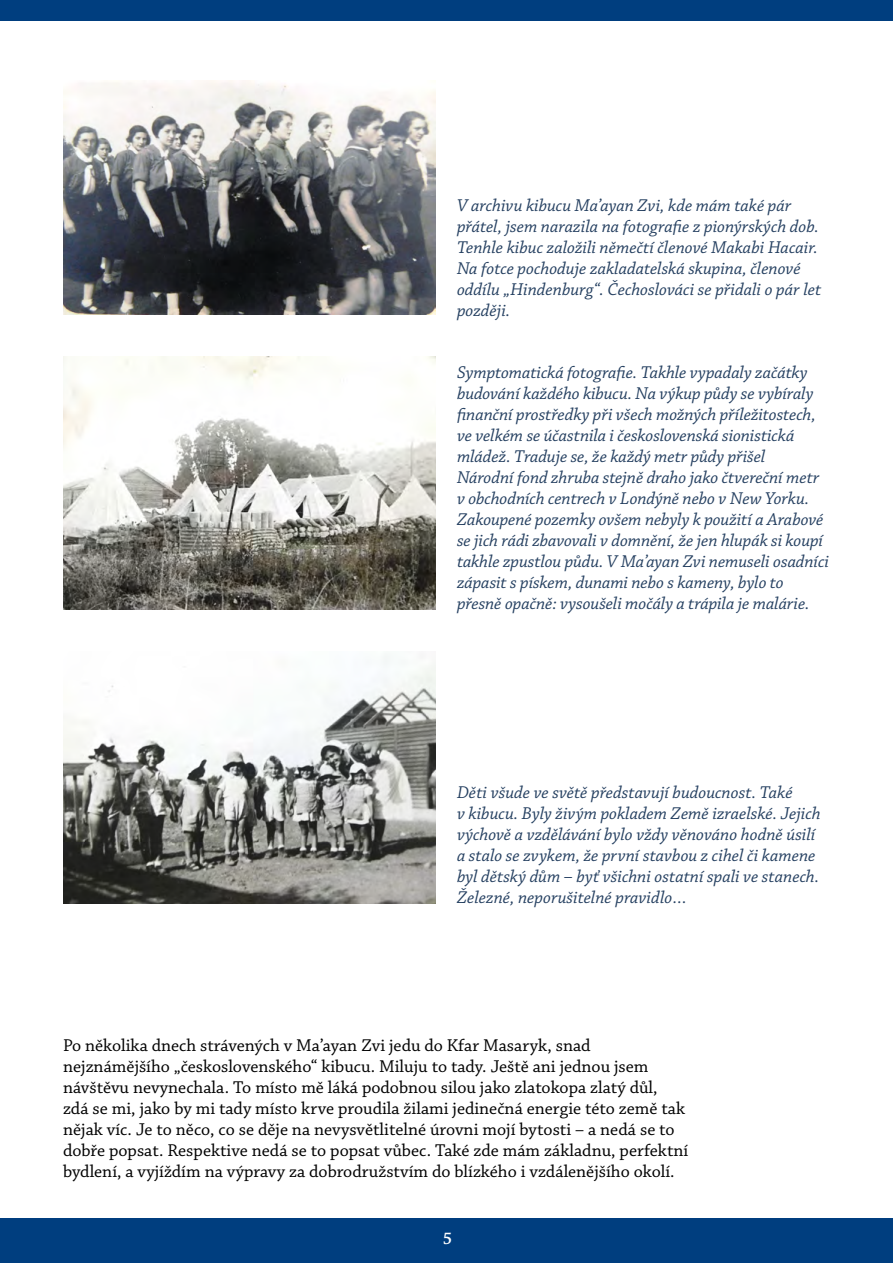
<style>
.page{position:relative;width:893px;height:1263px;background:#fff}
.page>*{position:absolute;margin:0;border:0;box-sizing:border-box;transform-origin:0 0}
.popis_foto{font:italic 18px/21px "Chaparral Pro";color:#243f60}
.t1{font:18px/21px "Chaparral Pro";color:#000}
.t2{font:18px "Chaparral Pro Semibold Disp";color:#fff}
</style>
<div class="page">
<div style="left:0;top:1218px;width:893px;height:45px;background:#003e7f"></div>
<div style="left:0;top:0;width:893px;height:21px;background:#003e7f"></div>
<img style="left:63px;top:656px;width:373px;height:248px">
<img style="left:63px;top:357px;width:373px;height:252px">
<img style="left:63px;top:81px;width:373px;height:233px">
<p class="popis_foto" style="left:457px;top:195px;width:366px">V archivu kibucu Ma’ayan Zvi, kde mám také pár přátel, jsem narazila na fotografie z pionýrských dob.<br>Tenhle kibuc založili němečtí členové Makabi Hacair.<br>Na fotce pochoduje zakladatelská skupina, členové oddílu „Hindenburg“. Čechoslováci se přidali o pár let později.</p>
<p class="popis_foto" style="left:457px;top:363px;width:373px">Symptomatická fotografie. Takhle vypadaly začátky budování každého kibucu. Na výkup půdy se vybíraly finanční prostředky při všech možných příležitostech, ve velkém se účastnila i československá sionistická mládež. Traduje se, že každý metr půdy přišel<br>Národní fond zhruba stejně draho jako čtvereční metr v obchodních centrech v Londýně nebo v New Yorku.<br>Zakoupené pozemky ovšem nebyly k použití a Arabové se jich rádi zbavovali v domnění, že jen hlupák si koupí takhle zpustlou půdu. V Ma’ayan Zvi nemuseli osadníci zápasit s pískem, dunami nebo s kameny, bylo to přesně opačně: vysoušeli močály a trápila je malárie.</p>
<p class="popis_foto" style="left:457px;top:782px;width:365px">Děti všude ve světě představují budoucnost. Také<br>v kibucu. Byly živým pokladem Země izraelské. Jejich výchově a vzdělávání bylo vždy věnováno hodně úsilí a stalo se zvykem, že první stavbou z cihel či kamene byl dětský dům – byť všichni ostatní spali ve stanech.<br>Železné, neporušitelné pravidlo…</p>
<p class="t1" style="left:63px;top:1035px;width:627px">Po několika dnech strávených v Ma’ayan Zvi jedu do Kfar Masaryk, snad nejznámějšího „československého“ kibucu. Miluju to tady. Ještě ani jednou jsem návštěvu nevynechala. To místo mě láká podobnou silou jako zlatokopa zlatý důl,<br>zdá se mi, jako by mi tady místo krve proudila žilami jedinečná energie této země tak nějak víc. Je to něco, co se děje na nevysvětlitelné úrovni mojí bytosti – a nedá se to dobře popsat. Respektive nedá se to popsat vůbec. Také zde mám základnu, perfektní bydlení, a vyjíždím na výpravy za dobrodružstvím do blízkého i vzdálenějšího okolí.</p>
<p class="t2" style="left:443px;top:1229px;width:10px">5</p>
</div>
